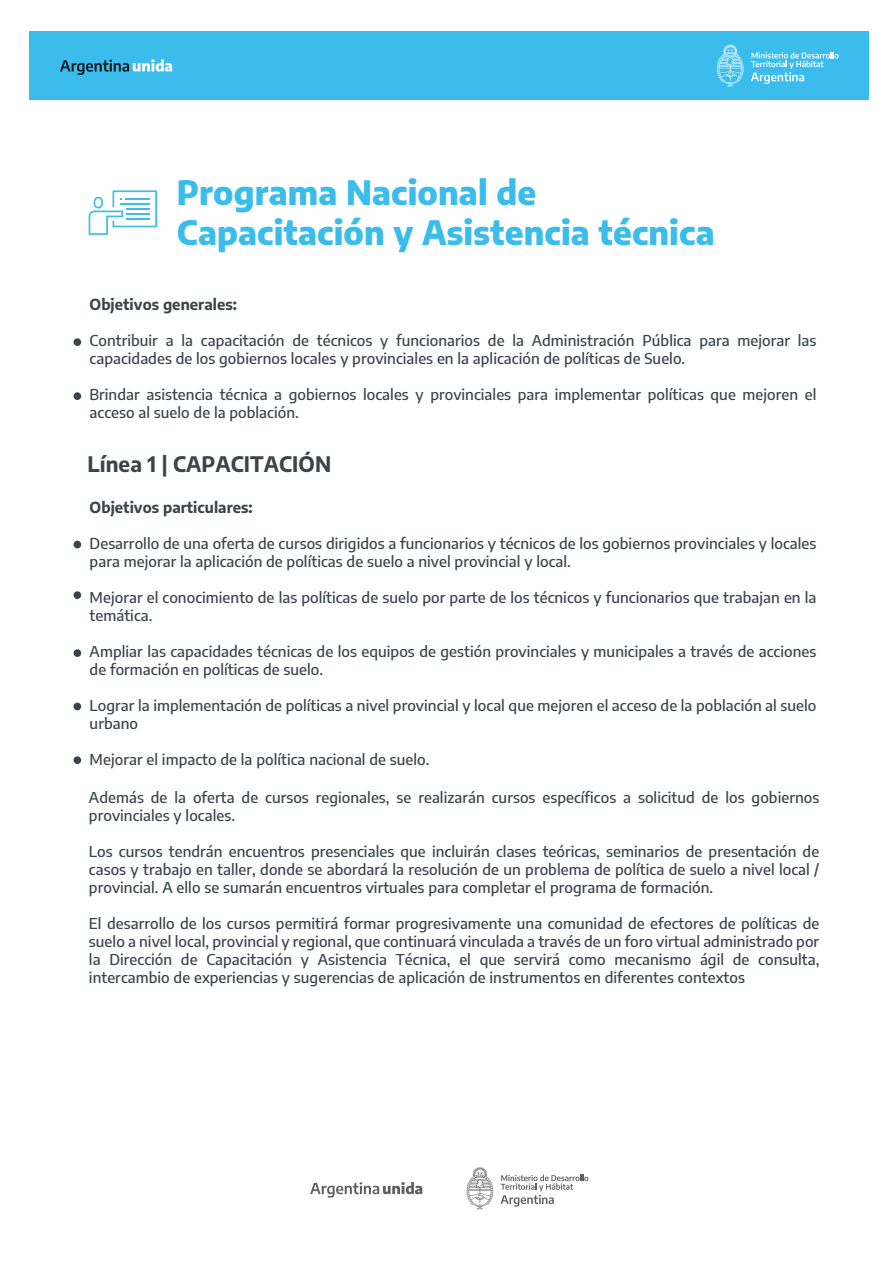
<style>
.page{position:relative;width:893px;height:1263px;background:#fff}
.page>*{position:absolute;margin:0;border:0;box-sizing:border-box;transform-origin:0 0}
.t1{font:800 33px/39.6px "Encode Sans";letter-spacing:.005em;color:#3abced}
.t2{font:700 21px "Encode Sans";letter-spacing:.005em;color:#3b4449}
.t3{font:500 15px/18px "Encode Sans";letter-spacing:.005em;color:#3b4449}
.t4{font:700 15px "Encode Sans";letter-spacing:.005em;color:#3b4449}
</style>
<div class="page">
<div style="left:29px;top:31px;width:840px;height:69px;background:#3abced"></div>
<svg style="left:751px;top:52px;width:88px;height:32px"></svg>
<svg style="left:717px;top:45px;width:26px;height:42px"></svg>
<svg style="left:60px;top:59px;width:112px;height:16px"></svg>
<svg style="left:501px;top:1175px;width:87px;height:31px"></svg>
<svg style="left:467px;top:1167px;width:26px;height:42px"></svg>
<svg style="left:310px;top:1182px;width:112px;height:15px"></svg>
<div style="left:74px;top:591px;width:7px;height:8px;background:#3b4449;border-radius:50%"></div>
<div style="left:74px;top:703px;width:7px;height:7px;background:#3b4449;border-radius:50%"></div>
<div style="left:74px;top:541px;width:7px;height:7px;background:#3b4449;border-radius:50%"></div>
<div style="left:74px;top:338px;width:7px;height:8px;background:#3b4449;border-radius:50%"></div>
<div style="left:74px;top:392px;width:7px;height:8px;background:#3b4449;border-radius:50%"></div>
<div style="left:74px;top:649px;width:7px;height:8px;background:#3b4449;border-radius:50%"></div>
<div style="left:74px;top:756px;width:7px;height:8px;background:#3b4449;border-radius:50%"></div>
<svg style="left:89px;top:190px;width:68px;height:45px"></svg>
<h1 class="t1" style="left:177px;top:170px;width:539px">Programa Nacional de<br>Capacitación y Asistencia técnica</h1>
<p class="t4" style="left:90px;top:294px;width:149px">Objetivos generales:</p>
<p class="t3" style="left:90px;top:331px;width:728px">Contribuir a la capacitación de técnicos y funcionarios de la Administración Pública para mejorar las capacidades de los gobiernos locales y provinciales en la aplicación de políticas de Suelo.</p>
<p class="t3" style="left:90px;top:385px;width:728px">Brindar asistencia técnica a gobiernos locales y provinciales para implementar políticas que mejoren el acceso al suelo de la población.</p>
<h2 class="t2" style="left:88px;top:448px;width:245px">Línea 1 | CAPACITACIÓN</h2>
<p class="t4" style="left:90px;top:496px;width:165px">Objetivos particulares:</p>
<p class="t3" style="left:90px;top:534px;width:728px">Desarrollo de una oferta de cursos dirigidos a funcionarios y técnicos de los gobiernos provinciales y locales para mejorar la aplicación de políticas de suelo a nivel provincial y local.</p>
<p class="t3" style="left:90px;top:588px;width:728px">Mejorar el conocimiento de las políticas de suelo por parte de los técnicos y funcionarios que trabajan en la temática.</p>
<p class="t3" style="left:90px;top:642px;width:728px">Ampliar las capacidades técnicas de los equipos de gestión provinciales y municipales a través de acciones de formación en políticas de suelo.</p>
<p class="t3" style="left:90px;top:696px;width:728px">Lograr la implementación de políticas a nivel provincial y local que mejoren el acceso de la población al suelo urbano</p>
<p class="t3" style="left:90px;top:750px;width:341px">Mejorar el impacto de la política nacional de suelo.</p>
<p class="t3" style="left:89px;top:788px;width:732px">Además de la oferta de cursos regionales, se realizarán cursos específicos a solicitud de los gobiernos provinciales y locales.</p>
<p class="t3" style="left:89px;top:842px;width:732px;text-align:justify">Los cursos tendrán encuentros presenciales que incluirán clases teóricas, seminarios de presentación de casos y trabajo en taller, donde se abordará la resolución de un problema de política de suelo a nivel local / provincial. A ello se sumarán encuentros virtuales para completar el programa de formación.</p>
<p class="t3" style="left:89px;top:914px;width:732px;text-align:justify">El desarrollo de los cursos permitirá formar progresivamente una comunidad de efectores de políticas de suelo a nivel local, provincial y regional, que continuará vinculada a través de un foro virtual administrado por la Dirección de Capacitación y Asistencia Técnica, el que servirá como mecanismo ágil de consulta, intercambio de experiencias y sugerencias de aplicación de instrumentos en diferentes contextos</p>
</div>
